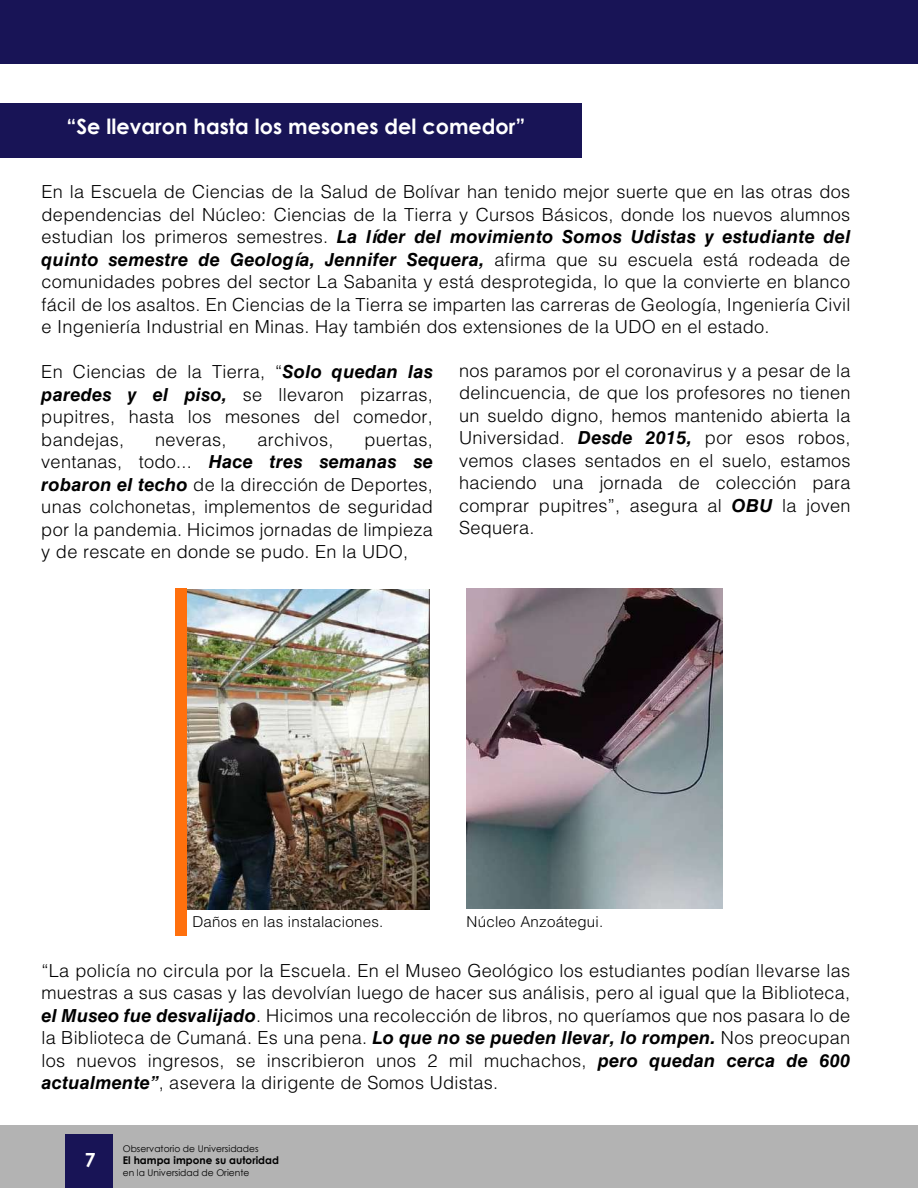
<style>
.page{position:relative;width:918px;height:1188px;background:#fff}
.page>*{position:absolute;margin:0;border:0;box-sizing:border-box;transform-origin:0 0}
.t1{font:700 21px "Century Gothic";letter-spacing:.005em;color:#fff}
.t2{font:700 19.5px "Century Gothic";color:#fff}
.t3{font:300 18px/22.5px "Helvetica LT Std";letter-spacing:.015em;color:#000;text-align:justify}
.t4{font:300 15px "Helvetica LT Std";letter-spacing:.015em;color:#000}
.t5{font:700 10.5px "Century Gothic";letter-spacing:.005em;color:#000}
.t6{font:9.3px "Century Gothic";letter-spacing:.005em;color:#000}
.s1{font-weight:700;font-style:italic}
</style>
<div class="page">
<div style="left:0;top:1126px;width:918px;height:62px;background:#b3b3b3"></div>
<div style="left:0;top:0;width:918px;height:64px;background:#181456"></div>
<div style="left:66px;top:1135px;width:47px;height:53px;background:#181456"></div>
<div style="left:0;top:103px;width:582px;height:55px;background:#181456"></div>
<img style="left:467px;top:588px;width:256px;height:320px">
<img style="left:187px;top:589px;width:242px;height:320px">
<div style="left:175px;top:588px;width:12px;height:347px;background:#ff700d"></div>
<p class="t1" style="left:66px;top:111px;width:461px">“Se llevaron hasta los mesones del comedor”</p>
<p class="t3" style="left:42px;top:181px;width:810px">En la Escuela de Ciencias de la Salud de Bolívar han tenido mejor suerte que en las otras dos dependencias del Núcleo: Ciencias de la Tierra y Cursos Básicos, donde los nuevos alumnos estudian los primeros semestres. <span class="s1">La líder del movimiento Somos Udistas y estudiante del quinto semestre de Geología, Jennifer Sequera,</span> afirma que su escuela está rodeada de comunidades pobres del sector La Sabanita y está desprotegida, lo que la convierte en blanco fácil de los asaltos. En Ciencias de la Tierra se imparten las carreras de Geología, Ingeniería Civil e Ingeniería Industrial en Minas. Hay también dos extensiones de la UDO en el estado.</p>
<p class="t3" style="left:41px;top:360px;width:393px">En Ciencias de la Tierra, “<span class="s1">Solo quedan las paredes y el piso,</span> se llevaron pizarras, pupitres, hasta los mesones del comedor, bandejas,</p>
<p class="t3" style="left:155px;top:428px;width:73px">neveras,</p>
<p class="t3" style="left:258px;top:428px;width:77px">archivos,</p>
<p class="t3" style="left:41px;top:428px;width:393px;text-indent:323px">puertas, ventanas, todo... <span class="s1">Hace tres semanas se robaron el techo</span> de la dirección de Deportes, unas colchonetas, implementos de seguridad por la pandemia. Hicimos jornadas de limpieza y de rescate en donde se pudo. En la UDO,</p>
<p class="t3" style="left:459px;top:359px;width:393px">nos paramos por el coronavirus y a pesar de la delincuencia, de que los profesores no tienen un sueldo digno, hemos mantenido abierta la Universidad. <span class="s1">Desde 2015,</span> por esos robos, vemos clases sentados en el suelo, estamos haciendo una jornada de colección para comprar pupitres”, asegura al <span class="s1">OBU</span> la joven Sequera.</p>
<p class="t4" style="left:193px;top:913px;width:192px">Daños en las instalaciones.</p>
<p class="t4" style="left:467px;top:913px;width:138px">Núcleo Anzoátegui.</p>
<p class="t3" style="left:41px;top:959px;width:810px">“La policía no circula por la Escuela. En el Museo Geológico los estudiantes podían llevarse las muestras a sus casas y las devolvían luego de hacer sus análisis, pero al igual que la Biblioteca, <span class="s1">el Museo fue desvalijado</span>. Hicimos una recolección de libros, no queríamos que nos pasara lo de la Biblioteca de Cumaná. Es una pena. <span class="s1">Lo que no se pueden llevar, lo rompen.</span> Nos preocupan los nuevos ingresos, se inscribieron unos 2 mil muchachos, <span class="s1">pero quedan cerca de 600 actualmente”</span>, asevera la dirigente de Somos Udistas.</p>
<p class="t2" style="left:85px;top:1145px;width:12px">7</p>
<p class="t6" style="left:123px;top:1143px;width:137px">Observatorio de Universidades</p>
<p class="t5" style="left:123px;top:1152px;width:158px">El hampa impone su autoridad</p>
<p class="t6" style="left:123px;top:1166px;width:128px">en la Universidad de Oriente</p>
</div>
